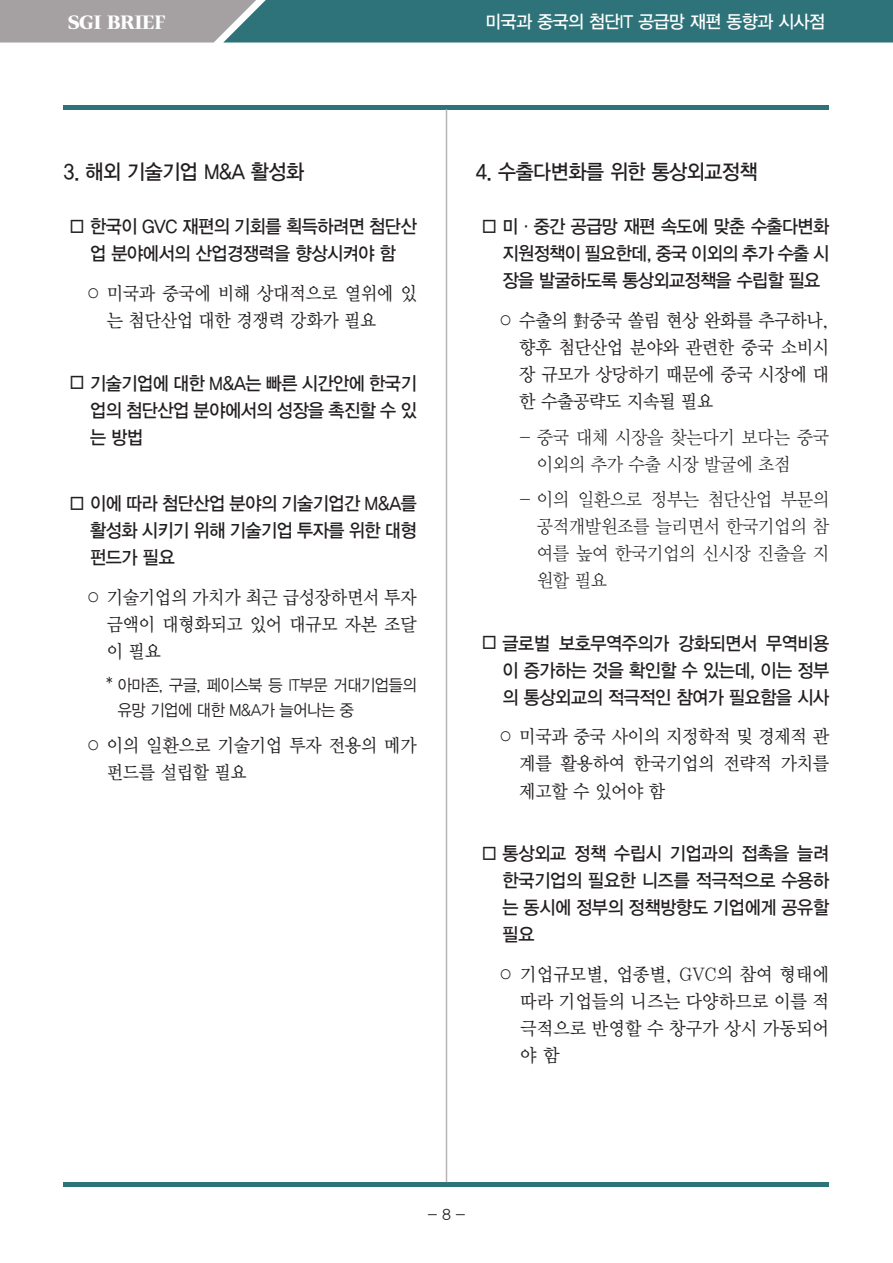
<style>
.page{position:relative;width:893px;height:1263px;background:#fff}
.page>*{position:absolute;margin:0;border:0;box-sizing:border-box;transform-origin:0 0}
.숫자제목{font:21px "YDVYGO13";letter-spacing:-.02em;color:#231f20;scale:.93 1}
.네모_고딕{font:18.75px/27px "YDVYGO13";letter-spacing:-.02em;color:#231f20;text-align:justify;scale:.93 1}
.동그라미_명조{font:18.75px/27px "YDVY Mj O13";letter-spacing:-.02em;color:#231f20;text-align:justify;scale:.93 1}
.바명조{font:18.75px/27px "YDVY Mj O12";letter-spacing:-.02em;color:#231f20;scale:.93 1}
.동그라미_명조-2{font:18.75px/27px "YDVY Mj O13";letter-spacing:-.02em;color:#231f20;text-align:justify;scale:.94 1}
.t1{font:18px "YDVYGO13";letter-spacing:-.02em;color:#fff;scale:.95 1}
.t2{font:18px "SD Gd Myeongjo";color:#fff}
.별표{font:16.5px/24.8px "YDVYGO12";letter-spacing:-.02em;color:#231f20;scale:.93 1}
.t3{font:15px "YDVYGO12";color:#231f20}
.s1{font-size:31.5px}
</style>
<div class="page">
<svg style="left:0;top:0;width:893px;height:43px;background:#518186"></svg>
<hr style="left:64px;top:105px;width:765px;height:4px;background:#2e7379">
<hr style="left:64px;top:1182px;width:765px;height:4px;background:#2e7379">
<hr style="left:446px;top:109px;width:1px;height:1073px;background:#b9b5b6">
<p class="t2" style="left:68px;top:12px;width:99px">SGI BRIEF</p>
<p class="t1" style="left:486px;top:11px;width:359px">미국과 중국의 첨단IT 공급망 재편 동향과 시사점</p>
<p class="숫자제목" style="left:64px;top:160px;width:260px">3. 해외 기술기업 M&amp;A 활성화</p>
<p class="네모_고딕" style="left:64px;top:213px;width:381px;text-align:center"><span class="s1">□</span>한국이 GVC 재편의 기회를 획득하려면 첨단산 업 분야에서의 산업경쟁력을 향상시켜야 함</p>
<p class="동그라미_명조" style="left:107px;top:280px;width:335px;text-indent:-22px">○ 미국과 중국에 비해 상대적으로 열위에 있 는 첨단산업 대한 경쟁력 강화가 필요</p>
<p class="네모_고딕" style="left:90px;top:370px;width:353px;text-indent:-26px"><span class="s1">□</span>기술기업에 대한 M&amp;A는 빠른 시간안에 한국기 업의 첨단산업 분야에서의 성장을 촉진할 수 있 는 방법</p>
<p class="네모_고딕" style="left:90px;top:490px;width:353px;text-indent:-26px"><span class="s1">□</span>이에 따라 첨단산업 분야의 기술기업간 M&amp;A를 활성화 시키기 위해 기술기업 투자를 위한 대형 펀드가 필요</p>
<p class="동그라미_명조" style="left:107px;top:584px;width:335px;text-indent:-22px">○ 기술기업의 가치가 최근 급성장하면서 투자 금액이 대형화되고 있어 대규모 자본 조달 이 필요</p>
<p class="별표" style="left:118px;top:673px;width:323px;text-indent:-11px">* 아마존, 구글, 페이스북 등 IT부문 거대기업들의 유망 기업에 대한 M&amp;A가 늘어나는 중</p>
<p class="동그라미_명조" style="left:107px;top:732px;width:335px;text-indent:-22px">○ 이의 일환으로 기술기업 투자 전용의 메가 펀드를 설립할 필요</p>
<p class="숫자제목" style="left:476px;top:160px;width:304px">4. 수출다변화를 위한 통상외교정책</p>
<p class="네모_고딕" style="left:503px;top:213px;width:353px;text-indent:-26px"><span class="s1">□</span>미·중간 공급망 재편 속도에 맞춘 수출다변화 지원정책이 필요한데, 중국 이외의 추가 수출 시 장을 발굴하도록 통상외교정책을 수립할 필요</p>
<p class="동그라미_명조" style="left:519px;top:307px;width:335px;text-indent:-22px">○ 수출의 對중국 쏠림 현상 완화를 추구하나, 향후 첨단산업 분야와 관련한 중국 소비시 장 규모가 상당하기 때문에 중국 시장에 대 한 수출공략도 지속될 필요</p>
<p class="바명조" style="left:537px;top:424px;width:316px;text-indent:-18px">- 중국 대체 시장을 찾는다기 보다는 중국 이외의 추가 수출 시장 발굴에 초점</p>
<p class="바명조" style="left:537px;top:486px;width:316px;text-align:justify;text-indent:-18px">- 이의 일환으로 정부는 첨단산업 부문의 공적개발원조를 늘리면서 한국기업의 참 여를 높여 한국기업의 신시장 진출을 지 원할 필요</p>
<p class="네모_고딕" style="left:503px;top:630px;width:353px;text-indent:-26px"><span class="s1">□</span>글로벌 보호무역주의가 강화되면서 무역비용 이 증가하는 것을 확인할 수 있는데, 이는 정부 의 통상외교의 적극적인 참여가 필요함을 시사</p>
<p class="동그라미_명조" style="left:519px;top:723px;width:335px;text-indent:-22px">○ 미국과 중국 사이의 지정학적 및 경제적 관 계를 활용하여 한국기업의 전략적 가치를 제고할 수 있어야 함</p>
<p class="네모_고딕" style="left:503px;top:840px;width:353px;text-indent:-26px"><span class="s1">□</span>통상외교 정책 수립시 기업과의 접촉을 늘려 한국기업의 필요한 니즈를 적극적으로 수용하 는 동시에 정부의 정책방향도 기업에게 공유할 필요</p>
<p class="동그라미_명조-2" style="left:520px;top:961px;width:330px;text-indent:-23px">○ 기업규모별, 업종별, GVC의 참여 형태에 따라 기업들의 니즈는 다양하므로 이를 적 극적으로 반영할 수 창구가 상시 가동되어 야 함</p>
<p class="t3" style="left:428px;top:1205px;width:39px">- 8 -</p>
</div>
